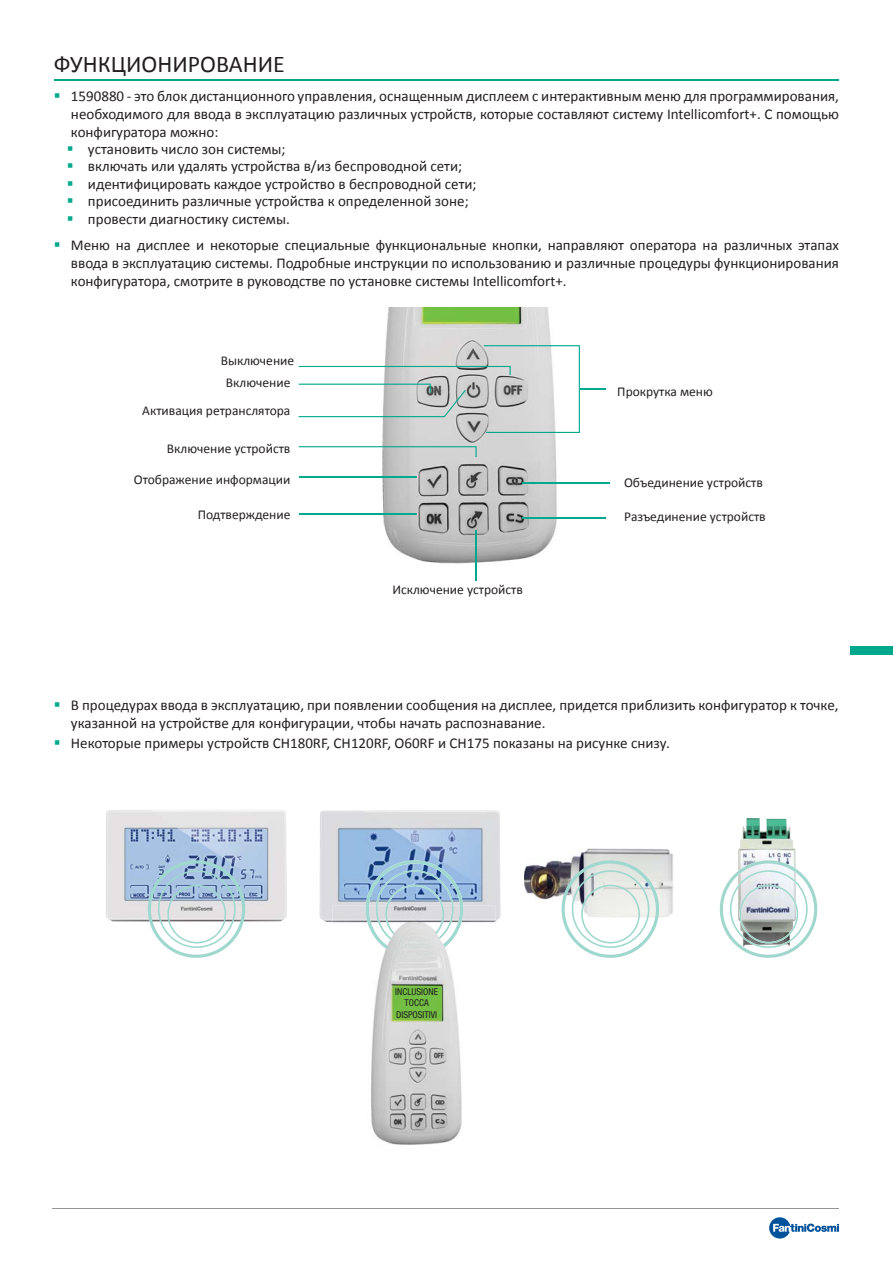
<style>
.page{position:relative;width:893px;height:1263px;background:#fff}
.page>*{position:absolute;margin:0;border:0;box-sizing:border-box;transform-origin:0 0}
.t1{font:24px "Calibri";color:#231f20}
.t2{font:15px/18px "Calibri";color:#231f20;text-align:justify}
.t3{font:13.5px "Calibri";color:#231f20}
.t4{font:condensed 9.45px/11.4px "Helvetica Neue LT Std";color:#231f20;text-align:center}
.s1{color:#00a88e}
</style>
<div class="page">
<div style="left:850px;top:646px;width:43px;height:9px;background:#00a88e"></div>
<hr style="left:52px;top:1209px;width:787px;height:1px;background:#939598">
<svg style="left:769px;top:1217px;width:70px;height:22px"></svg>
<hr style="left:54px;top:80px;width:784px;height:1px;background:#00a88e">
<img style="left:308px;top:307px;width:302px;height:257px">
<hr style="left:522px;top:483px;width:87px;height:1px;background:#00a88e">
<hr style="left:522px;top:517px;width:83px;height:2px;background:#00a88e">
<hr style="left:299px;top:477px;width:117px;height:1px;background:#00a88e">
<hr style="left:299px;top:514px;width:117px;height:1px;background:#00a88e">
<svg style="left:299px;top:446px;width:178px;height:11px"></svg>
<hr style="left:475px;top:530px;width:2px;height:51px;background:#00a88e">
<svg style="left:299px;top:345px;width:306px;height:88px"></svg>
<img style="left:106px;top:810px;width:181px;height:111px">
<img style="left:319px;top:810px;width:182px;height:112px">
<img style="left:524px;top:848px;width:149px;height:70px">
<img style="left:738px;top:818px;width:58px;height:42px">
<img style="left:738px;top:860px;width:58px;height:9px">
<svg style="left:720px;top:869px;width:97px;height:89px"></svg>
<img style="left:739px;top:885px;width:57px;height:58px">
<svg style="left:561px;top:860px;width:98px;height:98px"></svg>
<svg style="left:366px;top:860px;width:97px;height:45px;background:#90b4d2"></svg>
<svg style="left:148px;top:860px;width:97px;height:98px"></svg>
<img style="left:332px;top:905px;width:163px;height:240px">
<img style="left:366px;top:905px;width:97px;height:53px">
<img style="left:376px;top:905px;width:78px;height:43px">
<img style="left:385px;top:905px;width:59px;height:38px">
<h1 class="t1" style="left:54px;top:54px;width:232px">ФУНКЦИОНИРОВАНИЕ</h1>
<p class="t2" style="left:71px;top:88px;width:769px;text-indent:-17px"><span class="s1">▪</span> 1590880 - это блок дистанционного управления, оснащенным дисплеем с интерактивным меню для программирования, необходимого для ввода в эксплуатацию различных устройств, которые составляют систему Intellicomfort+. С помощью конфигуратора можно:</p>
<p class="t2" style="left:67px;top:142px;width:220px"><span class="s1">▪</span> установить число зон системы;</p>
<p class="t2" style="left:67px;top:159px;width:397px"><span class="s1">▪</span> включать или удалять устройства в/из беспроводной сети;</p>
<p class="t2" style="left:67px;top:176px;width:411px"><span class="s1">▪</span> идентифицировать каждое устройство в беспроводной сети;</p>
<p class="t2" style="left:67px;top:193px;width:403px"><span class="s1">▪</span> присоединить различные устройства к определенной зоне;</p>
<p class="t2" style="left:67px;top:211px;width:225px"><span class="s1">▪</span> провести диагностику системы.</p>
<p class="t2" style="left:71px;top:238px;width:769px;text-indent:-17px"><span class="s1">▪</span> Меню на дисплее и некоторые специальные функциональные кнопки, направляют оператора на различных этапах ввода в эксплуатацию системы. Подробные инструкции по использованию и различные процедуры функционирования конфигуратора, смотрите в руководстве по установке системы Intellicomfort+.</p>
<p class="t3" style="left:221px;top:355px;width:75px">Выключение</p>
<p class="t3" style="left:226px;top:377px;width:66px">Включение</p>
<p class="t3" style="left:142px;top:405px;width:150px">Активация ретранслятора</p>
<p class="t3" style="left:167px;top:443px;width:125px">Включение устройств</p>
<p class="t3" style="left:134px;top:474px;width:158px">Отображение информации</p>
<p class="t3" style="left:198px;top:509px;width:94px">Подтверждение</p>
<p class="t3" style="left:392px;top:584px;width:132px">Исключение устройств</p>
<p class="t3" style="left:617px;top:386px;width:97px">Прокрутка меню</p>
<p class="t3" style="left:624px;top:477px;width:140px">Объединение устройств</p>
<p class="t3" style="left:624px;top:511px;width:143px">Разъединение устройств</p>
<p class="t2" style="left:71px;top:697px;width:769px;text-indent:-17px"><span class="s1">▪</span> В процедурах ввода в эксплуатацию, при появлении сообщения на дисплее, придется приблизить конфигуратор к точке, указанной на устройстве для конфигурации, чтобы начать распознавание.</p>
<p class="t2" style="left:54px;top:735px;width:617px"><span class="s1">▪</span> Некоторые примеры устройств CH180RF, CH120RF, O60RF и CH175 показаны на рисунке снизу.</p>
<p class="t4" style="left:395px;top:986px;width:44px">INCLUSIONE<br>TOCCA<br>DISPOSITIVI</p>
</div>
